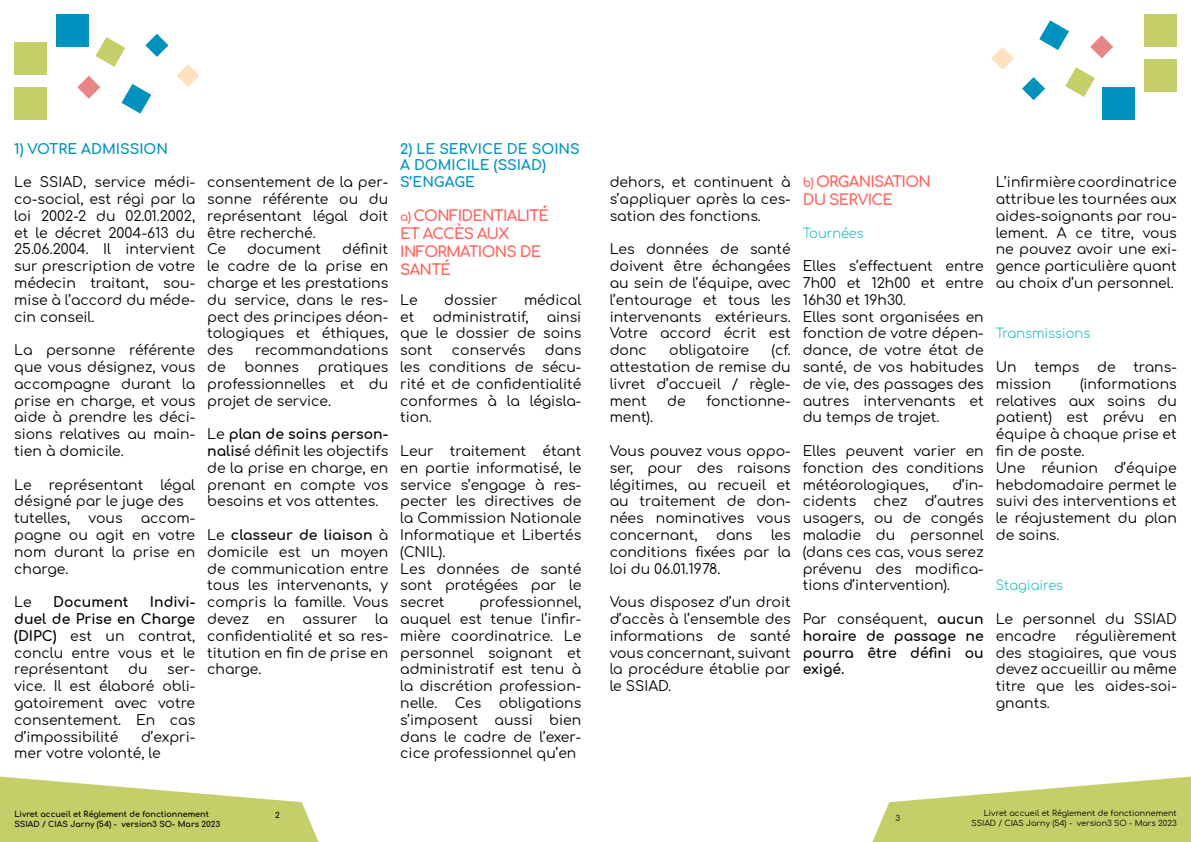
<style>
.page{position:relative;width:1191px;height:842px;background:#fff}
.page>*{position:absolute;margin:0;border:0;box-sizing:border-box;transform-origin:0 0}
.t1{font:15px/18px "Comfortaa";letter-spacing:-.05em;color:#ff655f}
.t2{font:14px/16.8px "Comfortaa";color:#000;text-align:justify}
.t3{font:14px/16.8px "Comfortaa";color:#0092bf}
.t4{font:13px "Comfortaa";color:#10b7ba}
.t5{font:8px/9.6px "Comfortaa";color:#000;text-align:right}
.s1{font-size:12px}
</style>
<div class="page">
<div style="left:1143px;top:14px;width:33px;height:33px;background:#c4cf69"></div>
<div style="left:1143px;top:59px;width:33px;height:33px;background:#c4cf69"></div>
<div style="left:1101px;top:87px;width:33px;height:33px;background:#0092bf"></div>
<svg style="left:1065px;top:67px;width:30px;height:30px"></svg>
<svg style="left:1039px;top:20px;width:30px;height:30px"></svg>
<svg style="left:1022px;top:77px;width:23px;height:23px"></svg>
<svg style="left:991px;top:47px;width:23px;height:23px"></svg>
<svg style="left:1090px;top:35px;width:23px;height:23px"></svg>
<svg style="left:872px;top:776px;width:319px;height:66px"></svg>
<div style="left:14px;top:87px;width:33px;height:33px;background:#c4cf69"></div>
<div style="left:14px;top:42px;width:33px;height:33px;background:#c4cf69"></div>
<div style="left:56px;top:14px;width:33px;height:33px;background:#0092bf"></div>
<svg style="left:96px;top:37px;width:29px;height:30px"></svg>
<svg style="left:121px;top:84px;width:30px;height:30px"></svg>
<svg style="left:145px;top:34px;width:23px;height:23px"></svg>
<svg style="left:176px;top:64px;width:24px;height:23px"></svg>
<svg style="left:77px;top:76px;width:23px;height:23px"></svg>
<svg style="left:0;top:776px;width:319px;height:66px"></svg>
<p class="t3" style="left:14px;top:138px;width:155px">1) VOTRE ADMISSION</p>
<p class="t2" style="left:14px;top:172px;width:182px">Le SSIAD, service médi&shy;co-social, est régi par la loi 2002-2 du 02.01.2002, et le décret 2004-613 du 25.06.2004. Il intervient sur prescription de votre médecin traitant, sou&shy;mise à l’accord du méde&shy;cin conseil.</p>
<p class="t2" style="left:14px;top:340px;width:182px">La personne référente que vous désignez, vous accompagne durant la prise en charge, et vous aide à prendre les déci&shy;sions relatives au main&shy;tien à domicile.</p>
<p class="t2" style="left:14px;top:474px;width:182px;text-align:left">Le représentant légal désigné par le juge des tutelles,</p>
<p class="t2" style="left:14px;top:508px;width:182px;text-indent:127px">accom&shy;pagne ou agit en votre nom durant la prise en charge.</p>
<p class="t2" style="left:14px;top:592px;width:19px">Le</p>
<p class="t2" style="left:53px;top:592px;width:77px">Document</p>
<p class="t2" style="left:89px;top:508px;width:35px">vous</p>
<p class="t2" style="left:14px;top:592px;width:182px;text-indent:136px">Indivi&shy;duel de Prise en Charge (DIPC) est un contrat, conclu entre vous et le représentant</p>
<p class="t2" style="left:128px;top:659px;width:21px">du</p>
<p class="t2" style="left:14px;top:659px;width:182px;text-indent:153px">ser&shy;vice. Il est élaboré obli&shy;gatoirement avec votre consentement. En cas d’impossibilité</p>
<p class="t2" style="left:14px;top:726px;width:182px;text-indent:127px">d’expri&shy;mer votre volonté, le</p>
<p class="t2" style="left:207px;top:172px;width:182px;text-align:left">consentement de la per&shy;sonne référente ou du représentant légal doit être recherché.<br>Ce</p>
<p class="t2" style="left:207px;top:239px;width:182px;text-indent:135px">définit le cadre de la prise en charge et les prestations du service, dans le res&shy;pect des principes déon&shy;tologiques et éthiques, des</p>
<p class="t2" style="left:247px;top:239px;width:76px">document</p>
<p class="t2" style="left:255px;top:340px;width:135px">recommandations</p>
<p class="t2" style="left:207px;top:357px;width:20px">de</p>
<p class="t2" style="left:244px;top:357px;width:56px">bonnes</p>
<p class="t2" style="left:207px;top:357px;width:182px;text-indent:111px">pratiques professionnelles et du projet de service.</p>
<p class="t2" style="left:207px;top:424px;width:183px">Le plan de soins person&shy;nalisé définit les objectifs de la prise en charge, en prenant en compte vos besoins et vos attentes.</p>
<p class="t2" style="left:207px;top:525px;width:182px">Le classeur de liaison à domicile est un moyen de communication entre tous les intervenants, y compris la famille. Vous devez</p>
<p class="t2" style="left:207px;top:609px;width:182px;text-indent:168px">la confidentialité et sa res&shy;titution en fin de prise en charge.</p>
<p class="t2" style="left:267px;top:609px;width:20px">en</p>
<p class="t2" style="left:303px;top:609px;width:56px">assurer</p>
<p class="t3" style="left:400px;top:138px;width:181px">2) LE SERVICE DE SOINS<br>A DOMICILE (SSIAD)<br>S’ENGAGE</p>
<p class="t1" style="left:400px;top:204px;width:150px"><span class="s1">a)</span> CONFIDENTIALITÉ<br>ET ACCÈS AUX<br>INFORMATIONS DE<br>SANTÉ</p>
<p class="t2" style="left:400px;top:290px;width:19px">Le</p>
<p class="t2" style="left:444px;top:290px;width:55px">dossier</p>
<p class="t2" style="left:524px;top:290px;width:59px">médical</p>
<p class="t2" style="left:400px;top:306px;width:16px">et</p>
<p class="t2" style="left:433px;top:306px;width:97px">administratif,</p>
<p class="t2" style="left:400px;top:306px;width:182px;text-indent:146px">ainsi que le dossier de soins sont</p>
<p class="t2" style="left:452px;top:340px;width:75px">conservés</p>
<p class="t2" style="left:400px;top:340px;width:182px;text-indent:145px">dans les conditions de sécu&shy;rité et de confidentialité conformes à la législa&shy;tion.</p>
<p class="t2" style="left:400px;top:441px;width:182px;text-align:left">Leur traitement étant en partie informatisé, le service s’engage à res&shy;pecter les directives de la Commission Nationale<br>Informatique et Libertés (CNIL).<br>Les données de santé sont protégées par le secret</p>
<p class="t2" style="left:400px;top:592px;width:182px;text-indent:79px">professionnel, auquel est tenue l’infir&shy;mière coordinatrice. Le personnel soignant et administratif est tenu à la discrétion profession&shy;nelle. Ces obligations s’imposent aussi bien dans le cadre de l’exer&shy;cice professionnel qu’en</p>
<p class="t5" style="left:14px;top:808px;width:207px;text-align:left">Livret accueil et Réglement de fonctionnement<br>SSIAD / CIAS Jarny (54) - version3 SO- Mars 2023</p>
<p class="t5" style="left:275px;top:809px;width:6px">2</p>
<p class="t2" style="left:609px;top:172px;width:182px">dehors, et continuent à s’appliquer après la ces&shy;sation des fonctions.</p>
<p class="t2" style="left:609px;top:239px;width:182px">Les données de santé doivent être échangées au sein de l’équipe, avec l’entourage et tous les intervenants extérieurs.<br>Votre accord écrit est donc</p>
<p class="t2" style="left:609px;top:340px;width:182px;text-indent:162px">(cf. attestation de remise du livret d’accueil / règle&shy;ment</p>
<p class="t2" style="left:669px;top:340px;width:81px">obligatoire</p>
<p class="t2" style="left:667px;top:390px;width:20px">de</p>
<p class="t2" style="left:706px;top:390px;width:86px">fonctionne-</p>
<p class="t2" style="left:609px;top:407px;width:45px">ment).</p>
<p class="t2" style="left:609px;top:441px;width:182px">Vous pouvez vous oppo&shy;ser, pour des raisons légitimes, au recueil et au traitement de don&shy;nées nominatives vous concernant,</p>
<p class="t2" style="left:609px;top:525px;width:182px;text-indent:161px">les conditions fixées par la loi du 06.01.1978.</p>
<p class="t2" style="left:609px;top:592px;width:182px">Vous disposez d’un droit d’accès à l’ensemble des informations de santé vous concernant, suivant la procédure établie par le SSIAD.</p>
<p class="t2" style="left:716px;top:525px;width:38px">dans</p>
<p class="t1" style="left:802px;top:171px;width:130px"><span class="s1">b)</span> ORGANISATION<br>DU SERVICE</p>
<p class="t4" style="left:802px;top:221px;width:63px">Tournées</p>
<p class="t2" style="left:802px;top:256px;width:182px;text-align:left">Elles s’effectuent entre<br>7h00 et 12h00 et entre<br>16h30 et 19h30.<br>Elles sont organisées en fonction de votre dépen&shy;dance, de votre état de santé, de vos habitudes de vie, des passages des autres intervenants et du temps de trajet.</p>
<p class="t2" style="left:802px;top:441px;width:182px">Elles peuvent varier en fonction des conditions météorologiques,</p>
<p class="t2" style="left:802px;top:474px;width:182px;text-indent:150px">d’in&shy;cidents chez d’autres usagers, ou de congés maladie du personnel (dans ces cas, vous serez prévenu des modifica&shy;tions d’intervention).</p>
<p class="t2" style="left:802px;top:609px;width:182px">Par conséquent, aucun horaire de passage ne pourra être défini ou exigé.</p>
<p class="t2" style="left:995px;top:172px;width:182px">L’infirmière coordinatrice attribue les tournées aux aides-soignants par rou&shy;lement. A ce titre, vous ne pouvez avoir une exi&shy;gence particulière quant au choix d’un personnel.</p>
<p class="t4" style="left:995px;top:322px;width:96px">Transmissions</p>
<p class="t2" style="left:995px;top:357px;width:22px">Un</p>
<p class="t2" style="left:1034px;top:357px;width:46px">temps</p>
<p class="t2" style="left:1097px;top:357px;width:20px">de</p>
<p class="t2" style="left:1133px;top:357px;width:45px">trans-</p>
<p class="t2" style="left:995px;top:374px;width:57px">mission</p>
<p class="t2" style="left:995px;top:374px;width:182px;text-align:left;text-indent:84px">(informations relatives aux soins du patient) est prévu en équipe à chaque prise et fin de poste.<br>Une réunion d’équipe hebdomadaire permet le suivi des interventions et le réajustement du plan de soins.</p>
<p class="t4" style="left:995px;top:574px;width:69px">Stagiaires</p>
<p class="t2" style="left:995px;top:609px;width:182px">Le personnel du SSIAD encadre</p>
<p class="t2" style="left:995px;top:626px;width:182px;text-indent:80px">régulièrement des stagiaires, que vous devez accueillir au même titre que les aides-soi&shy;gnants.</p>
<p class="t5" style="left:895px;top:812px;width:6px">3</p>
<p class="t5" style="left:971px;top:807px;width:207px">Livret accueil et Réglement de fonctionnement<br>SSIAD / CIAS Jarny (54) - version3 SO - Mars 2023</p>
</div>
